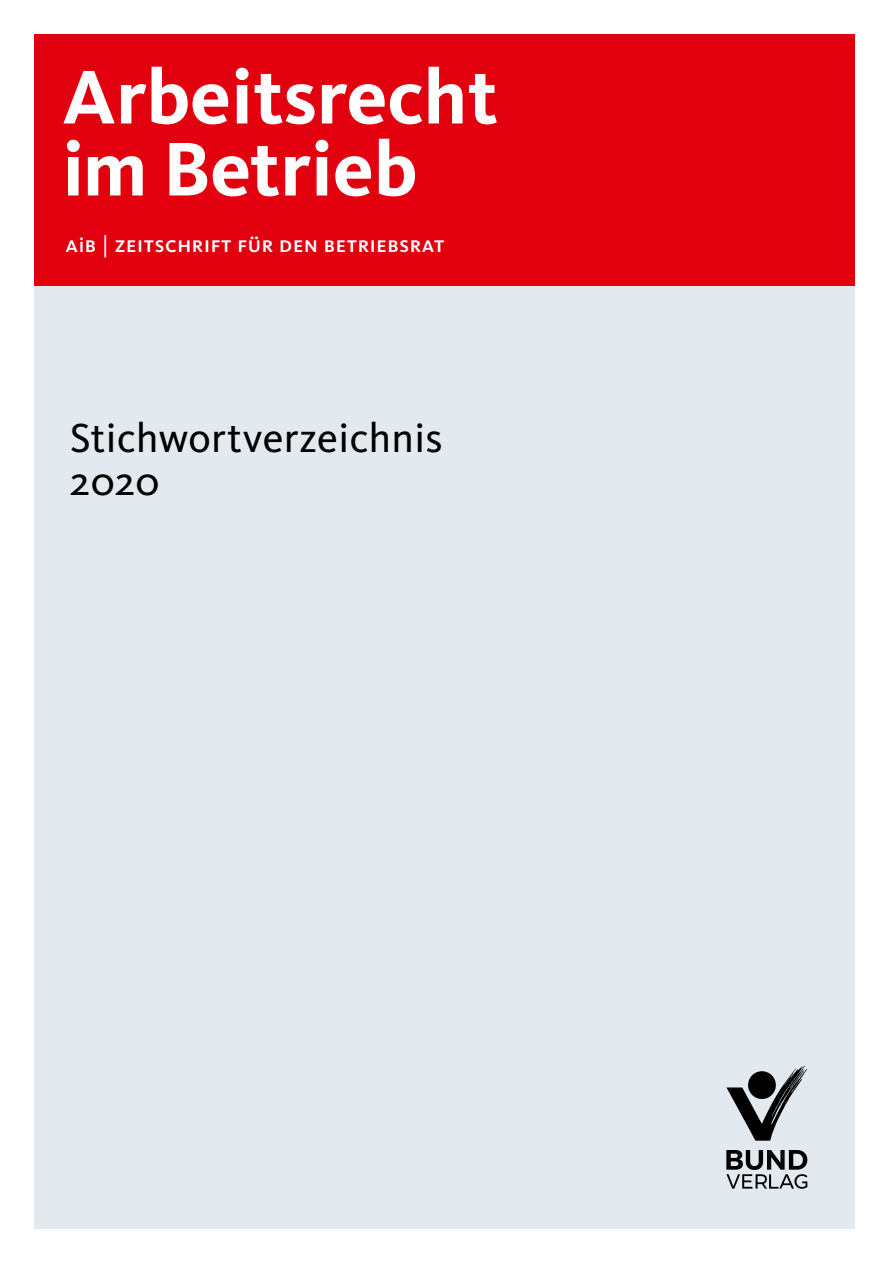
<style>
.page{position:relative;width:893px;height:1263px;background:#fff}
.page>*{position:absolute;margin:0;border:0;box-sizing:border-box;transform-origin:0 0}
.t1{font:700 78.75px/72px "Kievit Pro";color:#fff}
.t2{font:42px/43.7px "Kievit Pro";letter-spacing:.01em;color:#000}
.t3{font:500 22.5px "Kievit OT";letter-spacing:.03em;color:#fff}
.s1{font-size:21px}
.s2{font-family:"Kievit Pro";font-weight:400}
</style>
<div class="page">
<div style="left:34px;top:286px;width:821px;height:943px;background:#e2eaf0"></div>
<div style="left:34px;top:34px;width:821px;height:252px;background:#e2000f"></div>
<svg style="left:726px;top:1066px;width:81px;height:75px"></svg>
<svg style="left:726px;top:1150px;width:81px;height:39px"></svg>
<h1 class="t1" style="left:62px;top:61px;width:437px">Arbeitsrecht im Betrieb</h1>
<p class="t3" style="left:65px;top:231px;width:380px">a<span class="s1">i</span>b <span class="s2">|</span> zeitschrift für den betriebsrat</p>
<h2 class="t2" style="left:70px;top:415px;width:374px">Stichwortverzeichnis<br>2020</h2>
</div>
